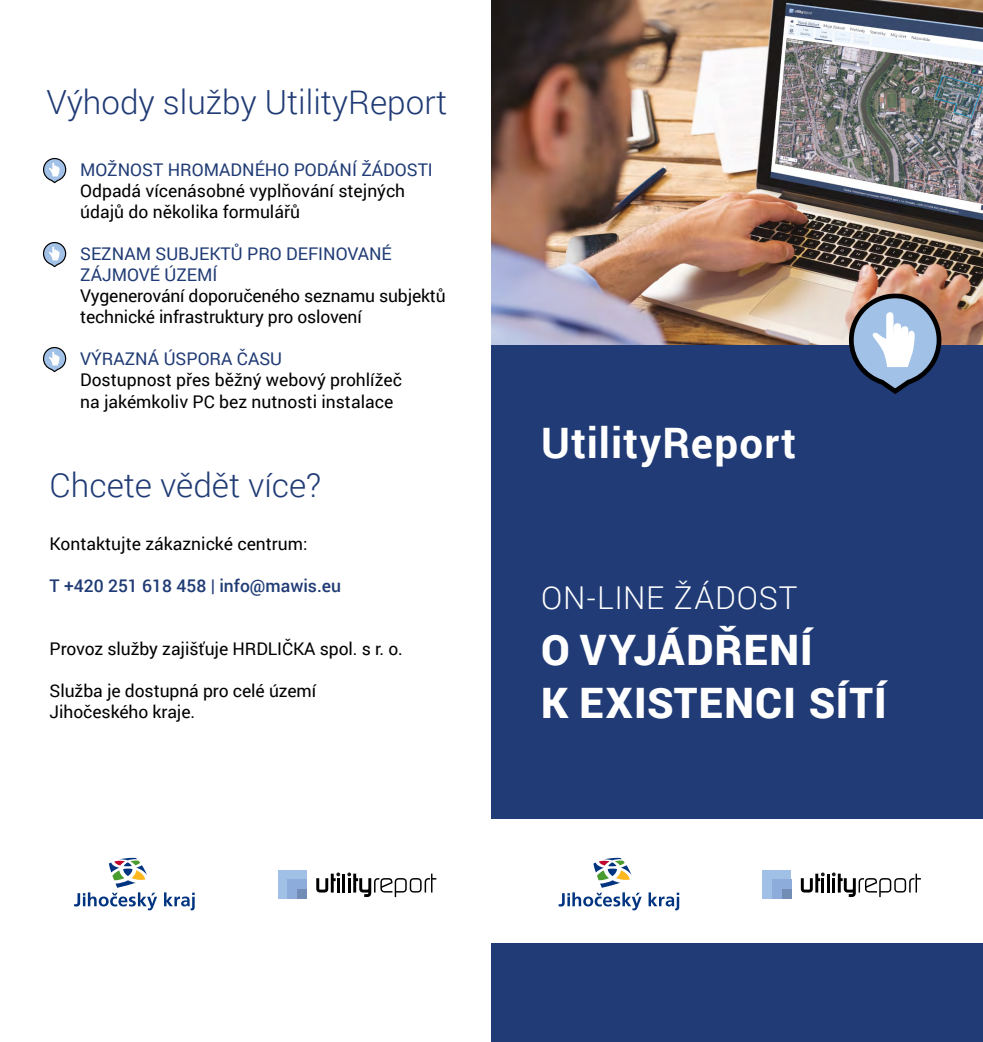
<style>
.page{position:relative;width:983px;height:1042px;background:#fff}
.page>*{position:absolute;margin:0;border:0;box-sizing:border-box;transform-origin:0 0}
.t1{font:900 42px/52.5px "Roboto";letter-spacing:.025em;color:#fff}
.t2{font:700 42px "Roboto";letter-spacing:.03em;color:#fff}
.t3{font:300 33.25px "Roboto";color:#203b75}
.t4{font:300 31.5px "Roboto";letter-spacing:.025em;color:#fff}
.t5{font:17.5px/21px "Roboto";letter-spacing:-.005em;color:#000}
.t6{font:17.5px/21px "Roboto";color:#203b75}
.t7{font:500 17.5px "Roboto";color:#203b75}
</style>
<div class="page">
<div style="left:491px;top:0;width:491px;height:1042px;background:#203b75"></div>
<img style="left:491px;top:0;width:491px;height:344px">
<div style="left:0;top:819px;width:982px;height:124px;background:#fff"></div>
<svg style="left:648px;top:892px;width:31px;height:18px"></svg>
<svg style="left:558px;top:857px;width:83px;height:53px"></svg>
<svg style="left:164px;top:892px;width:31px;height:18px"></svg>
<svg style="left:74px;top:857px;width:83px;height:53px"></svg>
<div style="left:762px;top:870px;width:29px;height:28px;background:#a0c0e6"></div>
<div style="left:771px;top:879px;width:20px;height:19px;background:#8dacdb"></div>
<div style="left:781px;top:889px;width:10px;height:9px;background:#718db5"></div>
<svg style="left:800px;top:872px;width:24px;height:20px"></svg>
<hr style="left:821px;top:878px;width:3px;height:14px;background:#000">
<hr style="left:826px;top:873px;width:3px;height:19px;background:#000">
<svg style="left:831px;top:872px;width:89px;height:25px"></svg>
<div style="left:278px;top:870px;width:29px;height:28px;background:#a0c0e6"></div>
<div style="left:287px;top:879px;width:20px;height:19px;background:#8dacdb"></div>
<div style="left:297px;top:889px;width:10px;height:9px;background:#718db5"></div>
<svg style="left:316px;top:872px;width:24px;height:20px"></svg>
<hr style="left:342px;top:873px;width:3px;height:19px;background:#000">
<svg style="left:347px;top:872px;width:89px;height:25px"></svg>
<svg style="left:846px;top:291px;width:97px;height:103px"></svg>
<svg style="left:43px;top:158px;width:24px;height:26px"></svg>
<svg style="left:42px;top:242px;width:25px;height:26px"></svg>
<svg style="left:42px;top:347px;width:25px;height:26px"></svg>
<h2 class="t3" style="left:46px;top:79px;width:402px">Výhody služby UtilityReport</h2>
<p class="t6" style="left:80px;top:159px;width:354px">MOŽNOST HROMADNÉHO PODÁNÍ ŽÁDOSTI</p>
<p class="t5" style="left:80px;top:180px;width:326px">Odpadá vícenásobné vyplňování stejných údajů do několika formulářů</p>
<p class="t6" style="left:80px;top:243px;width:313px">SEZNAM SUBJEKTŮ PRO DEFINOVANÉ<br>ZÁJMOVÉ ÚZEMÍ</p>
<p class="t5" style="left:80px;top:285px;width:367px">Vygenerování doporučeného seznamu subjektů technické infrastruktury pro oslovení</p>
<p class="t6" style="left:80px;top:348px;width:203px">VÝRAZNÁ ÚSPORA ČASU</p>
<p class="t5" style="left:80px;top:369px;width:323px">Dostupnost přes běžný webový prohlížeč na jakémkoliv PC bez nutnosti instalace</p>
<h2 class="t3" style="left:50px;top:462px;width:273px">Chcete vědět více?</h2>
<p class="t5" style="left:50px;top:532px;width:259px">Kontaktujte zákaznické centrum:</p>
<p class="t7" style="left:50px;top:573px;width:293px">T +420 251 618 458 | info@mawis.eu</p>
<p class="t5" style="left:50px;top:637px;width:355px">Provoz služby zajišťuje HRDLIČKA spol. s r. o.</p>
<p class="t5" style="left:50px;top:679px;width:268px">Služba je dostupná pro celé území<br>Jihočeského kraje.</p>
<h1 class="t2" style="left:541px;top:414px;width:256px">UtilityReport</h1>
<h3 class="t4" style="left:541px;top:576px;width:257px">ON-LINE ŽÁDOST</h3>
<h1 class="t1" style="left:541px;top:622px;width:347px">O VYJÁDŘENÍ<br>K EXISTENCI SÍTÍ</h1>
</div>
